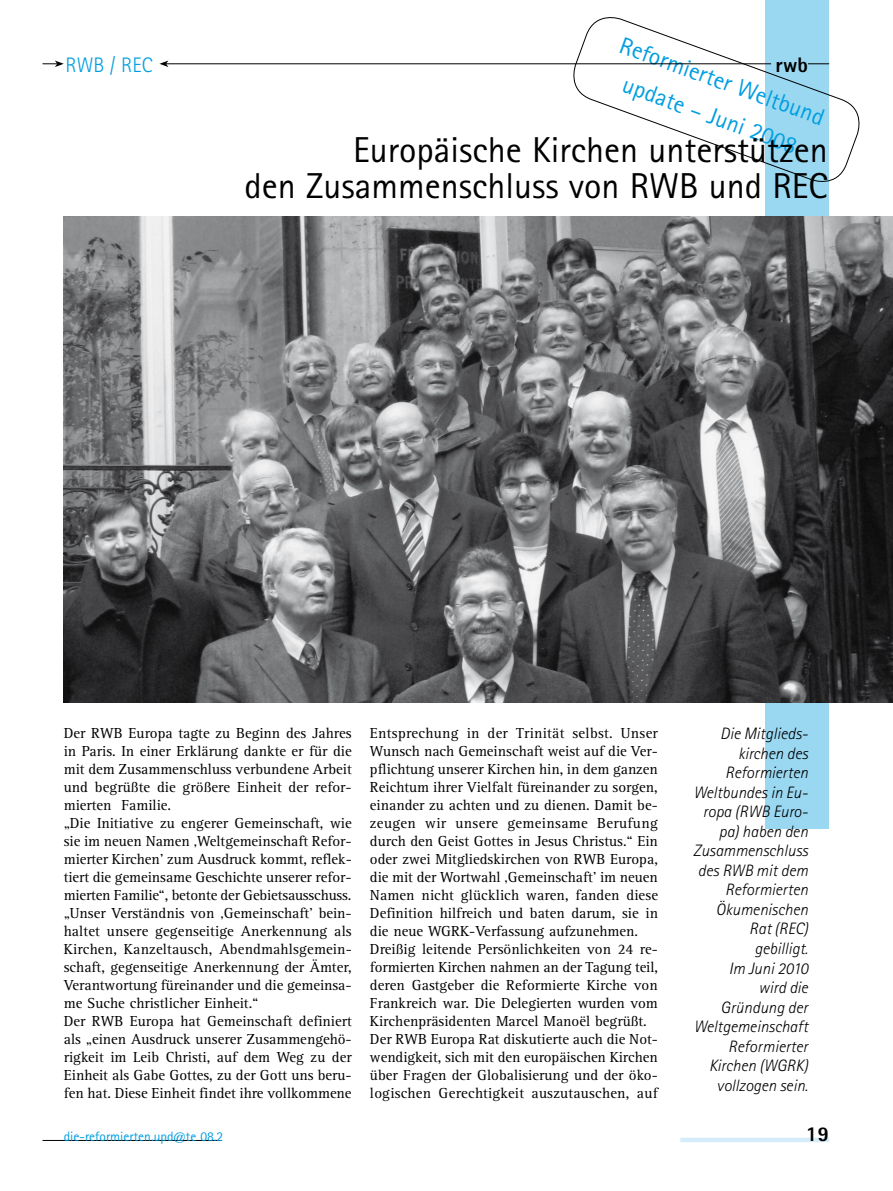
<style>
.page{position:relative;width:893px;height:1191px;background:#fff}
.page>*{position:absolute;margin:0;border:0;box-sizing:border-box;transform-origin:0 0}
.t1{font:36px/36px "Rotis Sans Serif";color:#000;text-align:right}
.t2{font:24px/36px "Rotis Sans Serif";color:#009ee0;text-align:center}
.t3{font:300 21px "Rotis Sans Serif";color:#009ee0}
.t4{font:800 21px "Rotis Sans Serif";color:#000}
.t5{font:italic 300 16.5px/19.5px "Rotis Sans Serif";color:#000;text-align:right}
.t6{font:15px/18px "Rotis Serif";color:#000}
.t7{font:13.5px "Rotis Sans Serif";color:#009ee0}
.s1{font-weight:700}
</style>
<div class="page">
<hr style="left:43px;top:1140px;width:179px;height:1px;background:#000">
<div style="left:765px;top:0;width:64px;height:828px;background:#9ad8f2"></div>
<svg style="left:43px;top:61px;width:21px;height:6px"></svg>
<div style="left:680px;top:1137px;width:149px;height:5px;background:#d5edfa"></div>
<svg style="left:566px;top:17px;width:294px;height:165px"></svg>
<hr style="left:166px;top:64px;width:605px;height:1px;background:#000">
<svg style="left:159px;top:61px;width:9px;height:6px"></svg>
<div style="left:370px;top:126px;width:288px;height:981px;background:#fff"></div>
<img style="left:64px;top:216px;width:829px;height:486px">
<h2 class="t2" style="left:627px;top:27px;width:218px;rotate:20deg">Reformierter Weltbund update – Juni 2008</h2>
<h3 class="t3" style="left:65px;top:53px;width:89px">RWB / REC</h3>
<h3 class="t4" style="left:776px;top:52px;width:34px">rwb</h3>
<h1 class="t1" style="left:244px;top:132px;width:585px">Europäische Kirchen unterstützen<br>den Zusammenschluss von RWB und REC</h1>
<p class="t6" style="left:64px;top:724px;width:290px">Der RWB Europa tagte zu Beginn des Jahres in Paris. In einer Erklärung dankte er für die mit dem Zusammenschluss verbundene Arbeit und begrüßte die größere Einheit der refor&shy;mierten Familie.<br>„Die Initiative zu engerer Gemeinschaft, wie sie im neuen Namen ‚Weltgemeinschaft Refor&shy;mierter Kirchen’ zum Ausdruck kommt, reflek&shy;tiert die gemeinsame Geschichte unserer refor&shy;mierten Familie“, betonte der Gebietsausschuss. „Unser Verständnis von ‚Gemeinschaft’ bein&shy;haltet unsere gegenseitige Anerkennung als Kirchen, Kanzeltausch, Abendmahlsgemein&shy;schaft, gegenseitige Anerkennung der Ämter, Verantwortung füreinander und die gemeinsa&shy;me Suche christlicher Einheit.“<br>Der RWB Europa hat Gemeinschaft definiert als „einen Ausdruck unserer Zusammengehö&shy;rigkeit im Leib Christi, auf dem Weg zu der Einheit als Gabe Gottes, zu der Gott uns beru&shy;fen hat. Diese Einheit findet ihre vollkommene</p>
<p class="t6" style="left:370px;top:724px;width:290px">Entsprechung in der Trinität selbst. Unser Wunsch nach Gemeinschaft weist auf die Ver&shy;pflichtung unserer Kirchen hin, in dem ganzen Reichtum ihrer Vielfalt füreinander zu sorgen, einander zu achten und zu dienen. Damit be&shy;zeugen wir unsere gemeinsame Berufung durch den Geist Gottes in Jesus Christus.“ Ein oder zwei Mitgliedskirchen von RWB Europa, die mit der Wortwahl ‚Gemeinschaft’ im neuen Namen nicht glücklich waren, fanden diese Definition hilfreich und baten darum, sie in die neue WGRK-Verfassung aufzunehmen.<br>Dreißig leitende Persönlichkeiten von 24 re&shy;formierten Kirchen nahmen an der Tagung teil, deren Gastgeber die Reformierte Kirche von Frankreich war. Die Delegierten wurden vom Kirchenpräsidenten Marcel Manoël begrüßt.<br>Der RWB Europa Rat diskutierte auch die Not&shy;wendigkeit, sich mit den europäischen Kirchen über Fragen der Globalisierung und der öko&shy;logischen Gerechtigkeit auszutauschen, auf</p>
<p class="t5" style="left:693px;top:724px;width:116px">Die Mitglieds&shy;kirchen des<br>Reformierten<br>Weltbundes in Eu&shy;ropa (RWB Euro&shy;pa) haben den<br>Zusammenschluss des RWB mit dem<br>Reformierten<br>Ökumenischen<br>Rat (REC) gebilligt.<br>Im Juni 2010<br>wird die<br>Gründung der<br>Weltgemeinschaft<br>Reformierter<br>Kirchen (WGRK) vollzogen sein.</p>
<p class="t7" style="left:64px;top:1128px;width:161px">die-reformierten.upd<span class="s1">@</span>te 08.2</p>
<h3 class="t4" style="left:806px;top:1120px;width:25px">19</h3>
</div>
